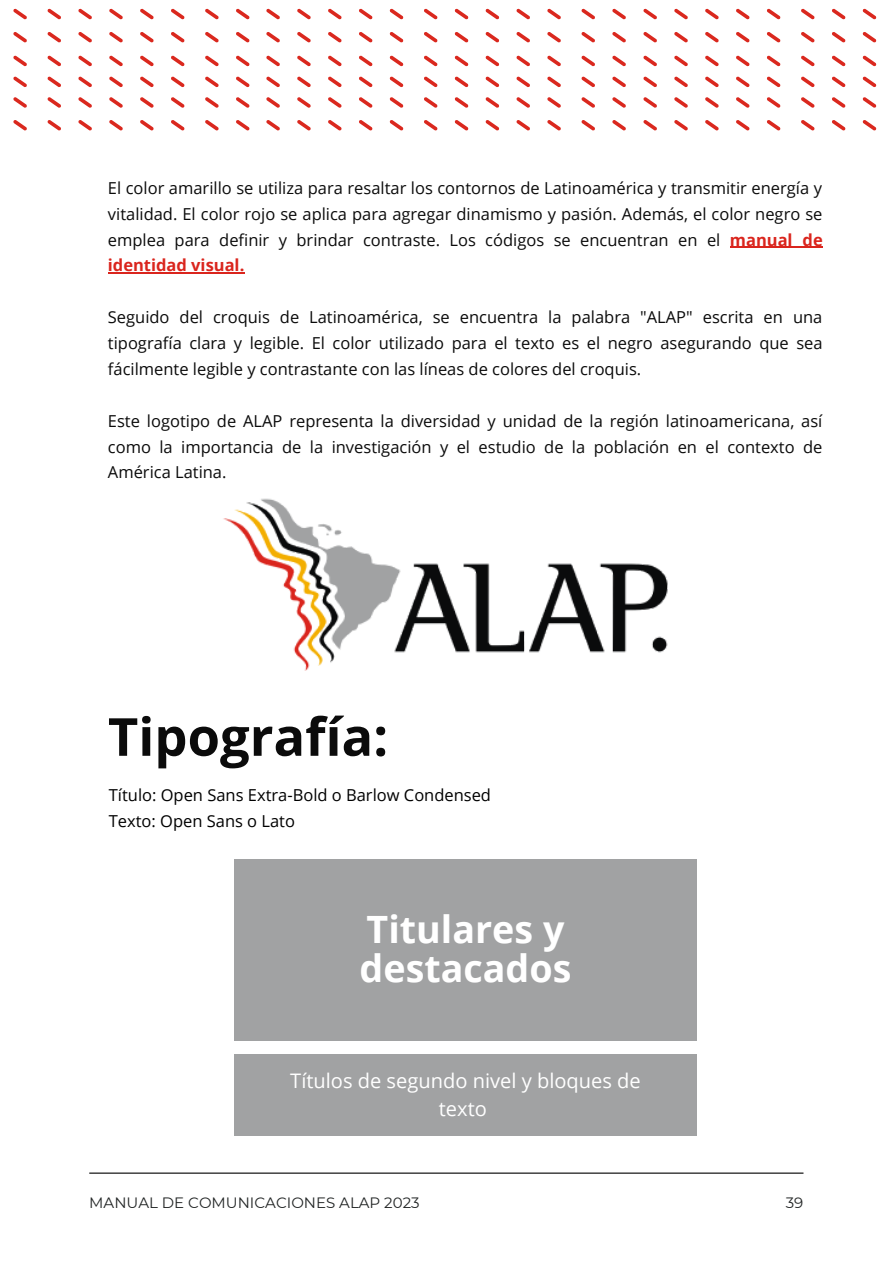
<style>
.page{position:relative;width:893px;height:1264px;background:#fff}
.page>*{position:absolute;margin:0;border:0;box-sizing:border-box;transform-origin:0 0}
.t1{font:700 52.5px "Open Sans";color:#0b0b0b}
.t2{font:700 37.65px/39px "Open Sans";color:#fff}
.t3{font:20.1px/27.5px "Open Sans";color:#fff;text-align:center}
.t4{font:16.5px/25.8px "Open Sans";color:#0b0b0b;text-align:justify}
.t5{font:16.5px "Open Sans";color:#000}
.t6{font:15px "Montserrat";color:#222525}
.s1{font-weight:700;color:#da251d}
</style>
<div class="page">
<svg style="left:643px;top:8px;width:234px;height:123px"></svg>
<svg style="left:266px;top:8px;width:360px;height:123px"></svg>
<svg style="left:13px;top:8px;width:237px;height:123px"></svg>
<hr style="left:89px;top:1172px;width:714px;height:1px;background:#000">
<img style="left:223px;top:498px;width:445px;height:173px">
<hr style="left:729px;top:247px;width:93px;height:1px;background:#da251d">
<hr style="left:108px;top:272px;width:136px;height:2px;background:#da251d">
<div style="left:234px;top:859px;width:462px;height:181px;background:#a1a2a3"></div>
<div style="left:234px;top:1054px;width:462px;height:81px;background:#a1a2a3"></div>
<p class="t4" style="left:108px;top:174px;width:716px">El color amarillo se utiliza para resaltar los contornos de Latinoamérica y transmitir energía y vitalidad. El color rojo se aplica para agregar dinamismo y pasión. Además, el color negro se emplea para definir y brindar contraste. Los códigos se encuentran en el <span class="s1">manual de identidad visual.</span></p>
<p class="t4" style="left:108px;top:304px;width:716px">Seguido del croquis de Latinoamérica, se encuentra la palabra "ALAP" escrita en una tipografía clara y legible. El color utilizado para el texto es el negro asegurando que sea fácilmente legible y contrastante con las líneas de colores del croquis.</p>
<p class="t4" style="left:108px;top:407px;width:716px">Este logotipo de ALAP representa la diversidad y unidad de la región latinoamericana, así como la importancia de la investigación y el estudio de la población en el contexto de América Latina.</p>
<p class="t1" style="left:108px;top:699px;width:282px">Tipografía:</p>
<p class="t5" style="left:109px;top:783px;width:384px">Título: Open Sans Extra-Bold o Barlow Condensed</p>
<p class="t5" style="left:109px;top:809px;width:188px">Texto: Open Sans o Lato</p>
<p class="t2" style="left:359px;top:909px;width:213px">Titulares y destacados</p>
<p class="t3" style="left:290px;top:1066px;width:352px">Títulos de segundo nivel y bloques de texto</p>
<p class="t6" style="left:89px;top:1193px;width:332px">MANUAL DE COMUNICACIONES ALAP 2023</p>
<p class="t6" style="left:785px;top:1193px;width:19px">39</p>
</div>
